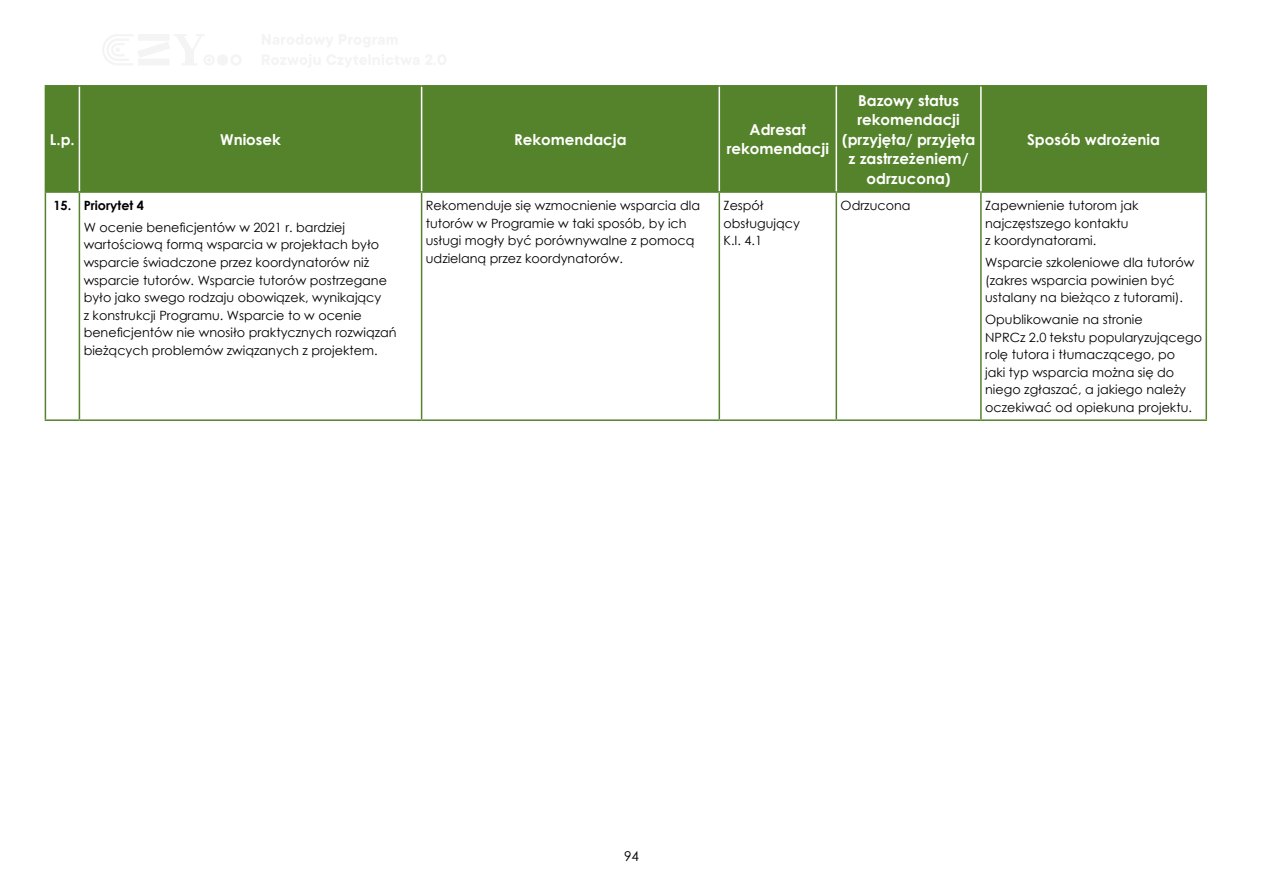
<style>
.page{position:relative;width:1263px;height:893px;background:#fff}
.page>*{position:absolute;margin:0;border:0;box-sizing:border-box;transform-origin:0 0}
.tab1{font:700 15px/19.5px "Century Gothic";color:#fff;text-align:center}
.t1{font:13.5px "Century Gothic";color:#000}
.tab2{font:12.75px/17.5px "Century Gothic";color:#000}
.tab2-2{font:700 12.75px "Century Gothic";color:#000}
.tab_2_pkt{font:700 12.75px "Century Gothic";color:#000}
</style>
<div class="page">
<svg style="left:262px;top:54px;width:184px;height:13px"></svg>
<svg style="left:262px;top:34px;width:135px;height:13px"></svg>
<svg style="left:102px;top:34px;width:139px;height:31px"></svg>
<div style="left:46px;top:87px;width:1159px;height:104px;background:#55832c"></div>
<svg style="left:46px;top:193px;width:792px;height:226px"></svg>
<hr style="left:79px;top:87px;width:1px;height:104px;background:#fff">
<hr style="left:421px;top:87px;width:1px;height:104px;background:#fff">
<hr style="left:718px;top:87px;width:2px;height:104px;background:#fff">
<hr style="left:79px;top:193px;width:1px;height:226px;background:#55832c">
<hr style="left:421px;top:193px;width:1px;height:226px;background:#55832c">
<hr style="left:718px;top:193px;width:2px;height:226px;background:#55832c">
<hr style="left:835px;top:193px;width:2px;height:226px;background:#55832c">
<hr style="left:980px;top:193px;width:2px;height:226px;background:#55832c">
<hr style="left:45px;top:193px;width:1px;height:226px;background:#55832c">
<hr style="left:1205px;top:193px;width:2px;height:226px;background:#55832c">
<hr style="left:45px;top:419px;width:34px;height:2px;background:#55832c">
<hr style="left:79px;top:419px;width:343px;height:2px;background:#55832c">
<hr style="left:422px;top:419px;width:297px;height:2px;background:#55832c">
<hr style="left:719px;top:419px;width:117px;height:2px;background:#55832c">
<hr style="left:836px;top:419px;width:145px;height:2px;background:#55832c">
<hr style="left:981px;top:419px;width:226px;height:2px;background:#55832c">
<hr style="left:45px;top:85px;width:34px;height:2px;background:#55832c">
<hr style="left:45px;top:87px;width:1px;height:104px;background:#55832c">
<hr style="left:79px;top:85px;width:343px;height:2px;background:#55832c">
<hr style="left:422px;top:85px;width:297px;height:2px;background:#55832c">
<hr style="left:719px;top:85px;width:117px;height:2px;background:#55832c">
<hr style="left:45px;top:191px;width:34px;height:2px;background:#55832c">
<hr style="left:79px;top:191px;width:343px;height:2px;background:#55832c">
<hr style="left:422px;top:191px;width:297px;height:2px;background:#55832c">
<hr style="left:719px;top:191px;width:117px;height:2px;background:#55832c">
<hr style="left:836px;top:85px;width:145px;height:2px;background:#55832c">
<hr style="left:981px;top:85px;width:226px;height:2px;background:#55832c">
<hr style="left:1205px;top:87px;width:2px;height:104px;background:#55832c">
<hr style="left:836px;top:191px;width:145px;height:2px;background:#55832c">
<hr style="left:981px;top:191px;width:226px;height:2px;background:#55832c">
<hr style="left:835px;top:87px;width:2px;height:104px;background:#fff">
<hr style="left:980px;top:87px;width:2px;height:104px;background:#fff">
<p class="tab1" style="left:50px;top:129px;width:26px">L.p.</p>
<p class="tab1" style="left:220px;top:129px;width:62px">Wniosek</p>
<p class="tab1" style="left:514px;top:129px;width:114px">Rekomendacja</p>
<p class="tab1" style="left:727px;top:119px;width:104px">Adresat rekomendacji</p>
<p class="tab1" style="left:842px;top:90px;width:135px">Bazowy status rekomendacji (przyjęta/ przyjęta z zastrzeżeniem/ odrzucona)</p>
<p class="tab1" style="left:1027px;top:129px;width:134px">Sposób wdrożenia</p>
<p class="tab_2_pkt" style="left:53px;top:196px;width:18px">15.</p>
<p class="tab2-2" style="left:84px;top:196px;width:62px">Priorytet 4</p>
<p class="tab2" style="left:84px;top:218px;width:315px">W ocenie beneficjentów w 2021 r. bardziej wartościową formą wsparcia w projektach było wsparcie świadczone przez koordynatorów niż wsparcie tutorów. Wsparcie tutorów postrzegane było jako swego rodzaju obowiązek, wynikający<br>z konstrukcji Programu. Wsparcie to w ocenie beneficjentów nie wnosiło praktycznych rozwiązań bieżących problemów związanych z projektem.</p>
<p class="tab2" style="left:426px;top:197px;width:276px">Rekomenduje się wzmocnienie wsparcia dla tutorów w Programie w taki sposób, by ich usługi mogły być porównywalne z pomocą udzielaną przez koordynatorów.</p>
<p class="tab2" style="left:723px;top:197px;width:78px">Zespół obsługujący<br>K.I. 4.1</p>
<p class="tab2" style="left:840px;top:197px;width:71px">Odrzucona</p>
<p class="tab2" style="left:985px;top:197px;width:155px">Zapewnienie tutorom jak najczęstszego kontaktu<br>z koordynatorami.</p>
<p class="tab2" style="left:985px;top:253px;width:211px">Wsparcie szkoleniowe dla tutorów (zakres wsparcia powinien być ustalany na bieżąco z tutorami).</p>
<p class="tab2" style="left:985px;top:310px;width:218px">Opublikowanie na stronie<br>NPRCz 2.0 tekstu popularyzującego rolę tutora i tłumaczącego, po<br>jaki typ wsparcia można się do niego zgłaszać, a jakiego należy oczekiwać od opiekuna projektu.</p>
<p class="t1" style="left:624px;top:846px;width:16px">94</p>
</div>
